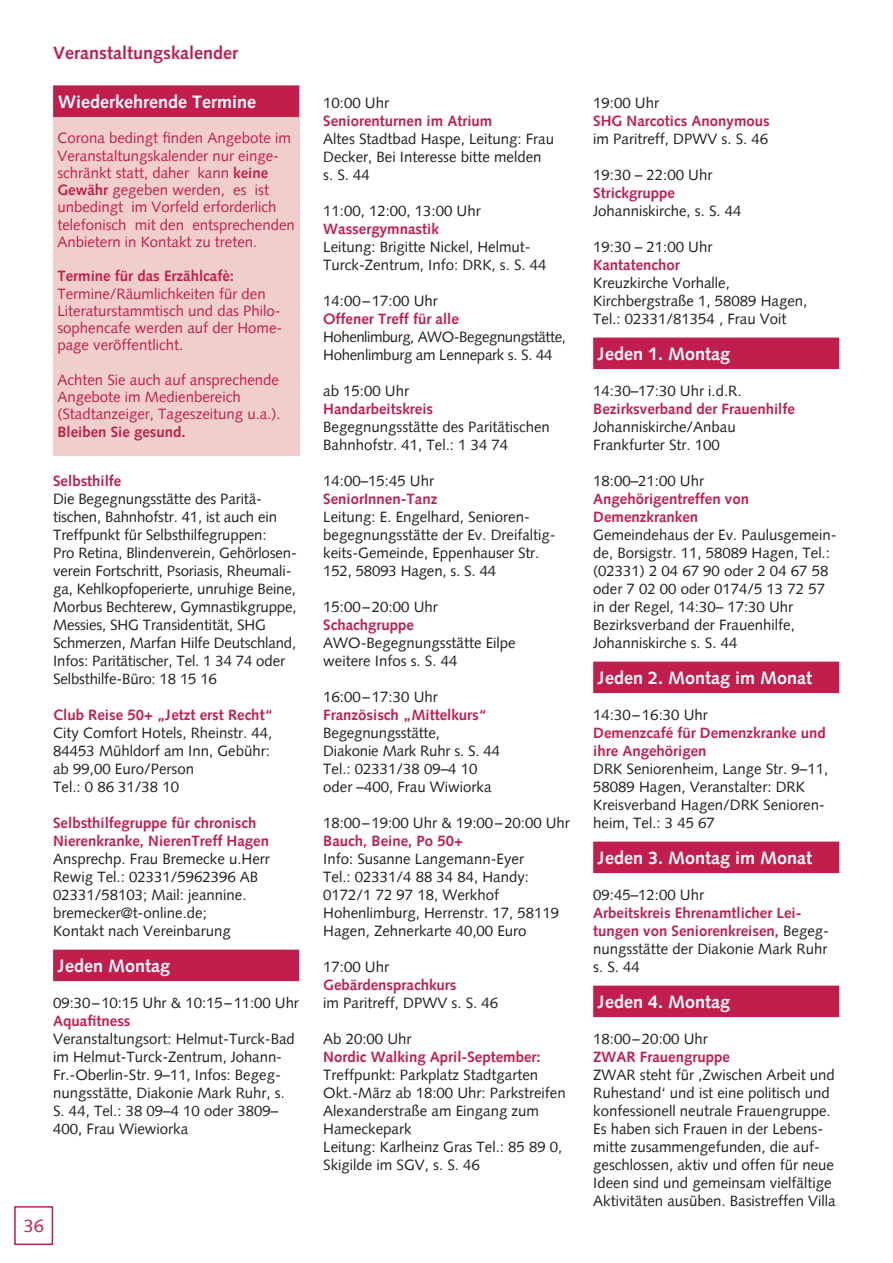
<style>
.page{position:relative;width:893px;height:1263px;background:#fff}
.page>*{position:absolute;margin:0;border:0;box-sizing:border-box;transform-origin:0 0}
.t1{font:700 18px "Syntax";color:#fff}
.t2{font:700 18px "Syntax";color:#c11e4e}
.t3{font:18px "Syntax";color:#c11e4e}
.t4{font:15px/18px "Syntax";color:#231f20}
.t5{font:700 15px/18px "Syntax";color:#c11e4e}
.t6{font:15px/17.2px "Syntax";color:#c11e4e}
.t7{font:15px/18px "Syntax";letter-spacing:-.03em;color:#231f20}
.s1{font-weight:700}
.s2{font-weight:400;color:#231f20}
</style>
<div class="page">
<div style="left:14px;top:1206px;width:39px;height:39px;border:2px solid #c11e4e"></div>
<div style="left:53px;top:85px;width:247px;height:370px;background:#f0cecb"></div>
<div style="left:53px;top:86px;width:246px;height:31px;background:#c11e4e"></div>
<div style="left:53px;top:950px;width:246px;height:31px;background:#c11e4e"></div>
<div style="left:593px;top:338px;width:246px;height:31px;background:#c11e4e"></div>
<div style="left:593px;top:662px;width:246px;height:31px;background:#c11e4e"></div>
<div style="left:593px;top:842px;width:246px;height:31px;background:#c11e4e"></div>
<div style="left:593px;top:986px;width:246px;height:31px;background:#c11e4e"></div>
<p class="t2" style="left:53px;top:44px;width:186px">Veranstaltungskalender</p>
<p class="t1" style="left:58px;top:94px;width:200px">Wiederkehrende Termine</p>
<p class="t6" style="left:57px;top:131px;width:239px">Corona bedingt finden Angebote im Veranstaltungskalender nur einge&shy;schränkt statt, daher kann <span class="s1">keine Gewähr</span> gegeben werden, es ist unbedingt im Vorfeld erforderlich telefonisch mit den entsprechenden Anbietern in Kontakt zu treten.</p>
<p class="t5" style="left:57px;top:268px;width:178px">Termine für das Erzählcafè:</p>
<p class="t6" style="left:57px;top:286px;width:227px">Termine/Räumlichkeiten für den<br>Literaturstammtisch und das Philo&shy;sophencafe werden auf der Home&shy;page veröffentlicht.</p>
<p class="t6" style="left:57px;top:372px;width:225px">Achten Sie auch auf ansprechende<br>Angebote im Medienbereich (Stadtanzeiger, Tageszeitung u.a.).</p>
<p class="t5" style="left:57px;top:423px;width:130px">Bleiben Sie gesund.</p>
<p class="t5" style="left:53px;top:473px;width:70px">Selbsthilfe</p>
<p class="t4" style="left:53px;top:491px;width:245px">Die Begegnungsstätte des Paritä&shy;tischen, Bahnhofstr. 41, ist auch ein Treffpunkt für Selbsthilfegruppen:<br>Pro Retina, Blindenverein, Gehörlosen&shy;verein Fortschritt, Psoriasis, Rheumali&shy;ga, Kehlkopfoperierte, unruhige Beine, Morbus Bechterew, Gymnastikgruppe, Messies, SHG Transidentität, SHG Schmerzen, Marfan Hilfe Deutschland, Infos: Paritätischer, Tel. 1 34 74 oder Selbsthilfe-Büro: 18 15 16</p>
<p class="t5" style="left:53px;top:707px;width:221px">Club Reise 50+ „Jetzt erst Recht“</p>
<p class="t4" style="left:53px;top:725px;width:221px">City Comfort Hotels, Rheinstr. 44,<br>84453 Mühldorf am Inn, Gebühr: ab 99,00 Euro/Person<br>Tel.: 0 86 31/38 10</p>
<p class="t5" style="left:53px;top:815px;width:217px">Selbsthilfegruppe für chronisch<br>Nierenkranke, NierenTreff Hagen</p>
<p class="t4" style="left:53px;top:851px;width:218px">Ansprechp. Frau Bremecke u.Herr<br>Rewig Tel.: 02331/5962396 AB<br>02331/58103; Mail: jeannine. bremecker@t-online.de;<br>Kontakt nach Vereinbarung</p>
<p class="t1" style="left:58px;top:958px;width:114px">Jeden Montag</p>
<p class="t4" style="left:53px;top:995px;width:247px">09:30–10:15 Uhr &amp; 10:15–11:00 Uhr</p>
<p class="t5" style="left:53px;top:1013px;width:79px">Aquafitness</p>
<p class="t4" style="left:53px;top:1031px;width:243px">Veranstaltungsort: Helmut-Turck-Bad im Helmut-Turck-Zentrum, Johann-Fr.-Oberlin-Str. 9–11, Infos: Begeg&shy;nungsstätte, Diakonie Mark Ruhr, s.<br>S. 44, Tel.: 38 09–4 10 oder 3809– 400, Frau Wiewiorka</p>
<p class="t3" style="left:24px;top:1218px;width:22px">36</p>
<p class="t4" style="left:323px;top:95px;width:67px">10:00 Uhr</p>
<p class="t5" style="left:323px;top:113px;width:171px">Seniorenturnen im Atrium</p>
<p class="t4" style="left:323px;top:131px;width:232px">Altes Stadtbad Haspe, Leitung: Frau<br>Decker, Bei Interesse bitte melden s. S. 44</p>
<p class="t4" style="left:323px;top:203px;width:159px">11:00, 12:00, 13:00 Uhr</p>
<p class="t5" style="left:323px;top:221px;width:117px">Wassergymnastik</p>
<p class="t4" style="left:323px;top:239px;width:225px">Leitung: Brigitte Nickel, Helmut-<br>Turck-Zentrum, Info: DRK, s. S. 44</p>
<p class="t4" style="left:323px;top:293px;width:116px">14:00–17:00 Uhr</p>
<p class="t5" style="left:323px;top:311px;width:137px">Offener Treff für alle</p>
<p class="t7" style="left:323px;top:329px;width:244px">Hohenlimburg, AWO-Begegnungstätte,<br>Hohenlimburg am Lennepark s. S. 44</p>
<p class="t4" style="left:323px;top:383px;width:87px">ab 15:00 Uhr</p>
<p class="t5" style="left:323px;top:401px;width:111px">Handarbeitskreis</p>
<p class="t4" style="left:323px;top:419px;width:228px">Begegnungsstätte des Paritätischen<br>Bahnhofstr. 41, Tel.: 1 34 74</p>
<p class="t4" style="left:323px;top:473px;width:112px">14:00–15:45 Uhr</p>
<p class="t5" style="left:323px;top:491px;width:116px">SeniorInnen-Tanz</p>
<p class="t4" style="left:323px;top:509px;width:234px">Leitung: E. Engelhard, Senioren&shy;begegnungsstätte der Ev. Dreifaltig&shy;keits-Gemeinde, Eppenhauser Str.<br>152, 58093 Hagen, s. S. 44</p>
<p class="t4" style="left:323px;top:599px;width:116px">15:00–20:00 Uhr</p>
<p class="t5" style="left:323px;top:617px;width:92px">Schachgruppe</p>
<p class="t4" style="left:323px;top:635px;width:194px">AWO-Begegnungsstätte Eilpe weitere Infos s. S. 44</p>
<p class="t4" style="left:323px;top:689px;width:116px">16:00–17:30 Uhr</p>
<p class="t5" style="left:323px;top:707px;width:166px">Französisch „Mittelkurs“</p>
<p class="t4" style="left:323px;top:725px;width:178px">Begegnungsstätte,<br>Diakonie Mark Ruhr s. S. 44<br>Tel.: 02331/38 09–4 10 oder –400, Frau Wiwiorka</p>
<p class="t4" style="left:323px;top:815px;width:248px">18:00–19:00 Uhr &amp; 19:00–20:00 Uhr</p>
<p class="t5" style="left:323px;top:833px;width:141px">Bauch, Beine, Po 50+</p>
<p class="t4" style="left:323px;top:851px;width:237px">Info: Susanne Langemann-Eyer<br>Tel.: 02331/4 88 34 84, Handy:<br>0172/1 72 97 18, Werkhof<br>Hohenlimburg, Herrenstr. 17, 58119<br>Hagen, Zehnerkarte 40,00 Euro</p>
<p class="t4" style="left:323px;top:959px;width:67px">17:00 Uhr</p>
<p class="t5" style="left:323px;top:977px;width:135px">Gebärdensprachkurs</p>
<p class="t4" style="left:323px;top:995px;width:177px">im Paritreff, DPWV s. S. 46</p>
<p class="t4" style="left:323px;top:1031px;width:90px">Ab 20:00 Uhr</p>
<p class="t5" style="left:323px;top:1049px;width:219px">Nordic Walking April-September:</p>
<p class="t4" style="left:323px;top:1067px;width:244px">Treffpunkt: Parkplatz Stadtgarten<br>Okt.-März ab 18:00 Uhr: Parkstreifen<br>Alexanderstraße am Eingang zum<br>Hameckepark<br>Leitung: Karlheinz Gras Tel.: 85 89 0,<br>Skigilde im SGV, s. S. 46</p>
<p class="t4" style="left:593px;top:95px;width:67px">19:00 Uhr</p>
<p class="t5" style="left:593px;top:113px;width:178px">SHG Narcotics Anonymous</p>
<p class="t4" style="left:593px;top:131px;width:177px">im Paritreff, DPWV s. S. 46</p>
<p class="t4" style="left:593px;top:167px;width:121px">19:30 – 22:00 Uhr</p>
<p class="t5" style="left:593px;top:185px;width:83px">Strickgruppe</p>
<p class="t4" style="left:593px;top:203px;width:150px">Johanniskirche, s. S. 44</p>
<p class="t4" style="left:593px;top:239px;width:121px">19:30 – 21:00 Uhr</p>
<p class="t5" style="left:593px;top:257px;width:88px">Kantatenchor</p>
<p class="t4" style="left:593px;top:275px;width:216px">Kreuzkirche Vorhalle,<br>Kirchbergstraße 1, 58089 Hagen,<br>Tel.: 02331/81354 , Frau Voit</p>
<p class="t1" style="left:598px;top:346px;width:134px">Jeden 1. Montag</p>
<p class="t4" style="left:593px;top:383px;width:150px">14:30–17:30 Uhr i.d.R.</p>
<p class="t5" style="left:593px;top:401px;width:203px">Bezirksverband der Frauenhilfe</p>
<p class="t4" style="left:593px;top:419px;width:144px">Johanniskirche/Anbau<br>Frankfurter Str. 100</p>
<p class="t4" style="left:593px;top:473px;width:112px">18:00–21:00 Uhr</p>
<p class="t5" style="left:593px;top:491px;width:157px">Angehörigentreffen von<br>Demenzkranken</p>
<p class="t4" style="left:593px;top:527px;width:245px">Gemeindehaus der Ev. Paulusgemein&shy;de, Borsigstr. 11, 58089 Hagen, Tel.: (02331) 2 04 67 90 oder 2 04 67 58 oder 7 02 00 oder 0174/5 13 72 57 in der Regel, 14:30– 17:30 Uhr<br>Bezirksverband der Frauenhilfe,<br>Johanniskirche s. S. 44</p>
<p class="t1" style="left:598px;top:670px;width:216px">Jeden 2. Montag im Monat</p>
<p class="t4" style="left:593px;top:707px;width:116px">14:30–16:30 Uhr</p>
<p class="t5" style="left:593px;top:725px;width:234px">Demenzcafé für Demenzkranke und ihre Angehörigen</p>
<p class="t4" style="left:593px;top:761px;width:237px">DRK Seniorenheim, Lange Str. 9–11,<br>58089 Hagen, Veranstalter: DRK<br>Kreisverband Hagen/DRK Senioren&shy;heim, Tel.: 3 45 67</p>
<p class="t1" style="left:598px;top:850px;width:216px">Jeden 3. Montag im Monat</p>
<p class="t4" style="left:593px;top:887px;width:112px">09:45–12:00 Uhr</p>
<p class="t5" style="left:593px;top:905px;width:237px">Arbeitskreis Ehrenamtlicher Lei&shy;tungen von Seniorenkreisen, <span class="s2">Begeg&shy;nungsstätte der Diakonie Mark Ruhr s. S. 44</span></p>
<p class="t1" style="left:598px;top:994px;width:134px">Jeden 4. Montag</p>
<p class="t4" style="left:593px;top:1031px;width:116px">18:00–20:00 Uhr</p>
<p class="t5" style="left:593px;top:1049px;width:138px">ZWAR Frauengruppe</p>
<p class="t4" style="left:593px;top:1067px;width:244px">ZWAR steht für ‚Zwischen Arbeit und Ruhestand‘ und ist eine politisch und konfessionell neutrale Frauengruppe.<br>Es haben sich Frauen in der Lebens&shy;mitte zusammengefunden, die auf&shy;geschlossen, aktiv und offen für neue Ideen sind und gemeinsam vielfältige Aktivitäten ausüben. Basistreffen Villa</p>
</div>
